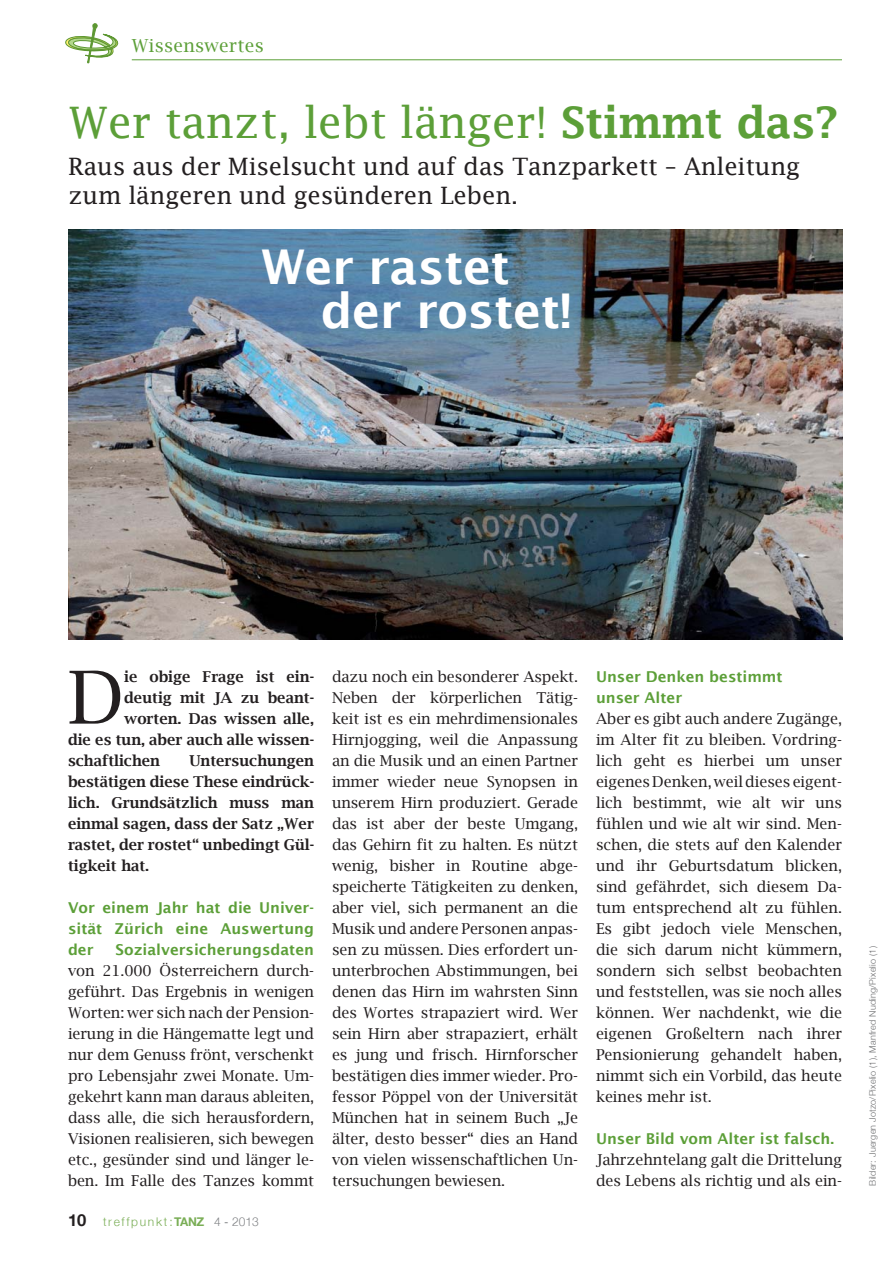
<style>
.page{position:relative;width:893px;height:1263px;background:#fff}
.page>*{position:absolute;margin:0;border:0;box-sizing:border-box;transform-origin:0 0}
.t1{font:73.05px "Lucida Bright";color:#231f20}
.t2{font:600 48px/43.5px "Lucida Sans";letter-spacing:-.01em;color:#fff}
.t3{font:43.5px "Lucida Fax";letter-spacing:-.01em;color:#5c9f38}
.t4{font:24px/28.8px "Lucida Fax";letter-spacing:-.01em;color:#231f20}
.t5{font:18px "Lucida Bright";letter-spacing:.02em;color:#5c9f38}
.t6{font:15px/21px "Lucida Bright";color:#231f20;text-align:justify}
.t7{font:600 15px/21px "Lucida Bright";color:#231f20;text-align:justify}
.t8{font:600 15px/21px "Lucida Sans";color:#5c9f38;text-align:justify}
.t9{font:300 12px "Helvetica Neue";letter-spacing:.14em;color:#7aae56}
.t10{font:300 9px "Helvetica Neue";letter-spacing:.02em;color:#6d6e70}
.s1{font-weight:600}
.s2{font-weight:700;font-size:16.5px;color:#231f20}
.s3{font-weight:700}
.s4{color:#808285}
</style>
<div class="page">
<svg style="left:65px;top:23px;width:54px;height:40px"></svg>
<hr style="left:132px;top:60px;width:710px;height:1px;background:#5c9f38">
<img style="left:68px;top:230px;width:774px;height:410px">
<p class="t5" style="left:132px;top:35px;width:134px">Wissenswertes</p>
<h3 class="t3" style="left:68px;top:96px;width:772px">Wer tanzt, lebt länger! <span class="s1">Stimmt das?</span></h3>
<h3 class="t4" style="left:68px;top:152px;width:734px">Raus aus der Miselsucht und auf das Tanzparkett – Anleitung zum längeren und gesünderen Leben.</h3>
<h2 class="t2" style="left:321px;top:244px;width:252px;text-indent:-59px">Wer rastet der rostet!</h2>
<h1 class="t1" style="left:68px;top:653px;width:58px">D</h1>
<p class="t7" style="left:124px;top:665px;width:191px">ie obige Frage ist ein-</p>
<p class="t7" style="left:124px;top:686px;width:191px">deutig mit JA zu beant-</p>
<p class="t7" style="left:124px;top:707px;width:191px">worten. Das wissen alle,</p>
<p class="t7" style="left:68px;top:728px;width:247px">die es tun, aber auch alle wissen-</p>
<p class="t7" style="left:68px;top:749px;width:94px">schaftlichen</p>
<p class="t7" style="left:68px;top:749px;width:248px;text-indent:121px">Untersuchungen bestätigen diese These eindrück&shy;lich. Grundsätzlich muss man einmal sagen, dass der Satz „Wer rastet, der rostet“ unbedingt Gül&shy;tigkeit hat.</p>
<p class="t8" style="left:68px;top:896px;width:247px">Vor einem Jahr hat die Univer&shy;sität Zürich eine Auswertung der</p>
<p class="t8" style="left:116px;top:938px;width:200px">Sozialversicherungsdaten</p>
<p class="t6" style="left:68px;top:959px;width:248px">von 21.000 Österreichern durch&shy;geführt. Das Ergebnis in wenigen Worten: wer sich nach der Pension&shy;ierung in die Hängematte legt und nur dem Genuss frönt, verschenkt pro Lebensjahr zwei Monate. Um&shy;gekehrt kann man daraus ableiten, dass alle, die sich herausfordern, Visionen realisieren, sich bewegen etc., gesünder sind und länger le&shy;ben. Im Falle des Tanzes kommt</p>
<p class="t9" style="left:68px;top:1216px;width:192px"><span class="s2">10</span> treffpunkt:<span class="s3">TANZ</span> <span class="s4">4 - 2013</span></p>
<p class="t6" style="left:332px;top:665px;width:248px">dazu noch ein besonderer Aspekt.<br>Neben der körperlichen Tätig&shy;keit ist es ein mehrdimensionales Hirnjogging, weil die Anpassung an die Musik und an einen Partner immer wieder neue Synopsen in unserem Hirn produziert. Gerade das ist aber der beste Umgang, das Gehirn fit zu halten. Es nützt wenig, bisher in Routine abge&shy;speicherte Tätigkeiten zu denken, aber viel, sich permanent an die Musik und andere Personen anpas&shy;sen zu müssen. Dies erfordert un&shy;unterbrochen Abstimmungen, bei denen das Hirn im wahrsten Sinn des Wortes strapaziert wird. Wer sein Hirn aber strapaziert, erhält es jung und frisch. Hirnforscher bestätigen dies immer wieder. Pro&shy;fessor Pöppel von der Universität München hat in seinem Buch „Je älter, desto besser“ dies an Hand von vielen wissenschaftlichen Un&shy;tersuchungen bewiesen.</p>
<p class="t8" style="left:596px;top:665px;width:188px">Unser Denken bestimmt unser Alter</p>
<p class="t6" style="left:596px;top:707px;width:247px">Aber es gibt auch andere Zugänge, im Alter fit zu bleiben. Vordring&shy;lich geht es hierbei um unser eigenes Denken, weil dieses eigent&shy;lich bestimmt, wie alt wir uns fühlen und wie alt wir sind. Men&shy;schen, die stets auf den Kalender und ihr Geburtsdatum blicken, sind gefährdet, sich diesem Da&shy;tum entsprechend alt zu fühlen.<br>Es gibt jedoch viele Menschen, die sich darum nicht kümmern, sondern sich selbst beobachten und fest stellen, was sie noch alles können. Wer nachdenkt, wie die eigenen Großeltern nach ihrer Pensionierung gehandelt haben, nimmt sich ein Vorbild, das heute keines mehr ist.</p>
<p class="t8" style="left:596px;top:1127px;width:240px">Unser Bild vom Alter ist falsch.</p>
<p class="t6" style="left:596px;top:1148px;width:247px">Jahrzehntelang galt die Drittelung des Lebens als richtig und als ein-</p>
<p class="t10" style="left:868px;top:1186px;width:241px;rotate:-90deg">Bilder: Juergen Jotzo/Pixelio (1), Manfred Nuding/Pixelio (1)</p>
</div>
